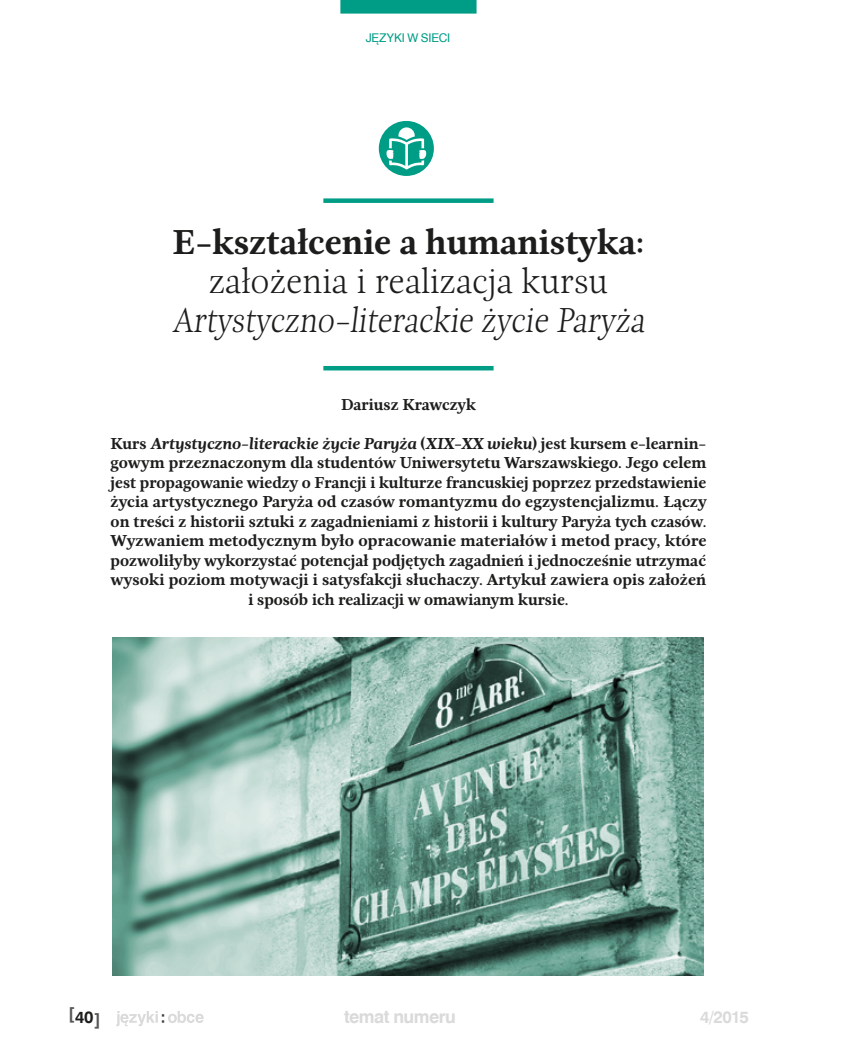
<style>
.page{position:relative;width:851px;height:1063px;background:#fff}
.page>*{position:absolute;margin:0;border:0;box-sizing:border-box;transform-origin:0 0}
.TYTUŁ_thin{font:100 36px/39px "Nyte";color:#1d1d1b;text-align:center}
.TYTUŁ_bold{font:700 36px "Nyte";color:#1d1d1b}
.t1{font:700 18px "Swiss 721 TL";letter-spacing:-.03em;color:#dadada}
.t2{font:700 16.65px "Swiss 721 TL";color:#dadada}
.Lead{font:700 16.5px/19.5px "Nyte";color:#1d1d1b;text-align:center}
.t3{font:700 16.5px "Swiss 721 TL";color:#575756}
.t4{font:12px "Swiss 721 TL";letter-spacing:-.01em;color:#009d86}
.s1{font-style:italic}
.s2{color:#1d1d1b}
</style>
<div class="page">
<div style="left:323px;top:198px;width:170px;height:5px;background:#009d86"></div>
<hr style="left:323px;top:366px;width:170px;height:4px;background:#009d86">
<svg style="left:379px;top:121px;width:55px;height:55px"></svg>
<img style="left:113px;top:638px;width:590px;height:338px">
<svg style="left:116px;top:1011px;width:88px;height:15px"></svg>
<div style="left:340px;top:0;width:136px;height:14px;background:#009d86"></div>
<p class="t4" style="left:365px;top:30px;width:86px">JĘZYKI W SIECI</p>
<p class="TYTUŁ_bold" style="left:172px;top:216px;width:473px">E-kształcenie a humanistyka:</p>
<p class="TYTUŁ_thin" style="left:172px;top:260px;width:479px">założenia i realizacja kursu<br>Artystyczno-literackie życie Paryża</p>
<p class="Lead" style="left:341px;top:394px;width:136px">Dariusz Krawczyk</p>
<p class="Lead" style="left:111px;top:433px;width:597px">Kurs <span class="s1">Artystyczno-literackie życie Paryża</span> (<span class="s1">XIX-XX wieku</span>) jest kursem e-learnin&shy;gowym przeznaczonym dla studentów Uniwersytetu Warszawskiego. Jego celem jest propagowanie wiedzy o Francji i kulturze francuskiej poprzez przedstawienie życia artystycznego Paryża od czasów romantyzmu do egzystencjalizmu. Łączy on treści z historii sztuki z zagadnieniami z historii i kultury Paryża tych czasów.<br>Wyzwaniem metodycznym było opracowanie materiałów i metod pracy, które pozwoliłyby wykorzystać potencjał podjętych zagadnień i jednocześnie utrzymać wysoki poziom motywacji i satysfakcji słuchaczy. Artykuł zawiera opis założeń i sposób ich realizacji w omawianym kursie.</p>
<p class="t3" style="left:68px;top:1006px;width:34px">[<span class="s2">40</span>]</p>
<p class="t1" style="left:344px;top:1005px;width:113px">temat numeru</p>
<p class="t2" style="left:700px;top:1006px;width:50px">4/2015</p>
</div>
